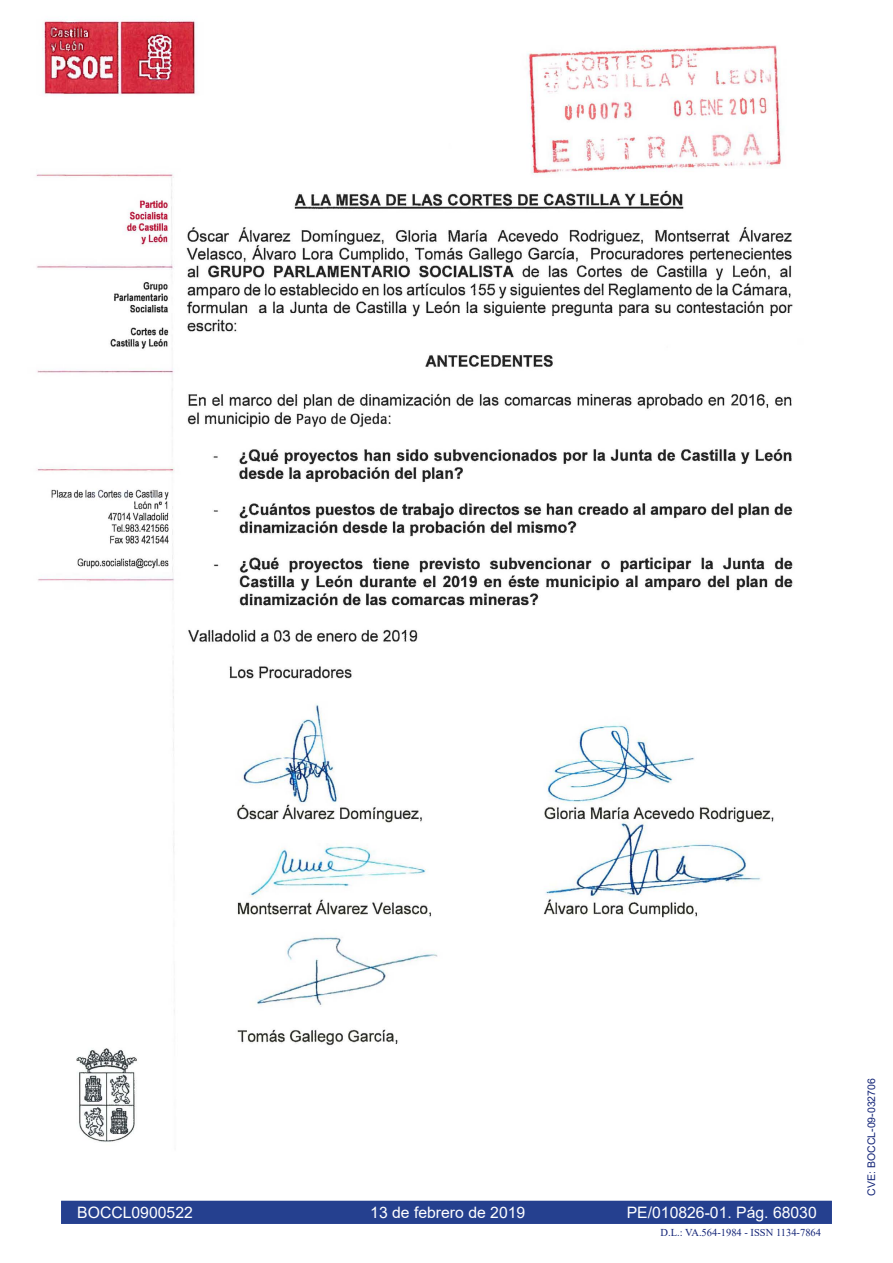
<style>
.page{position:relative;width:893px;height:1263px;background:#fff}
.page>*{position:absolute;margin:0;border:0;box-sizing:border-box;transform-origin:0 0}
.t1{font:15.75px "Arial";color:#fff}
.t2{font:10.5px "Times New Roman";color:#132477}
.t3{font:10.5px "Arial";color:#132477}
</style>
<div class="page">
<div style="left:60px;top:1200px;width:773px;height:25px;background:#25408f"></div>
<div style="left:60px;top:1199px;width:773px;height:26px;border:2px solid #fff"></div>
<img style="left:36px;top:19px;width:797px;height:1181px">
<p class="t1" style="left:77px;top:1202px;width:117px">BOCCL0900522</p>
<p class="t1" style="left:370px;top:1202px;width:156px">13 de febrero de 2019</p>
<p class="t1" style="left:627px;top:1202px;width:192px">PE/010826-01. Pág. 68030</p>
<p class="t2" style="left:661px;top:1225px;width:162px">D.L.: VA.564-1984 - ISSN 1134-7864</p>
<p class="t3" style="left:864px;top:1195px;width:119px;rotate:-90deg">CVE: BOCCL-09-032706</p>
</div>
